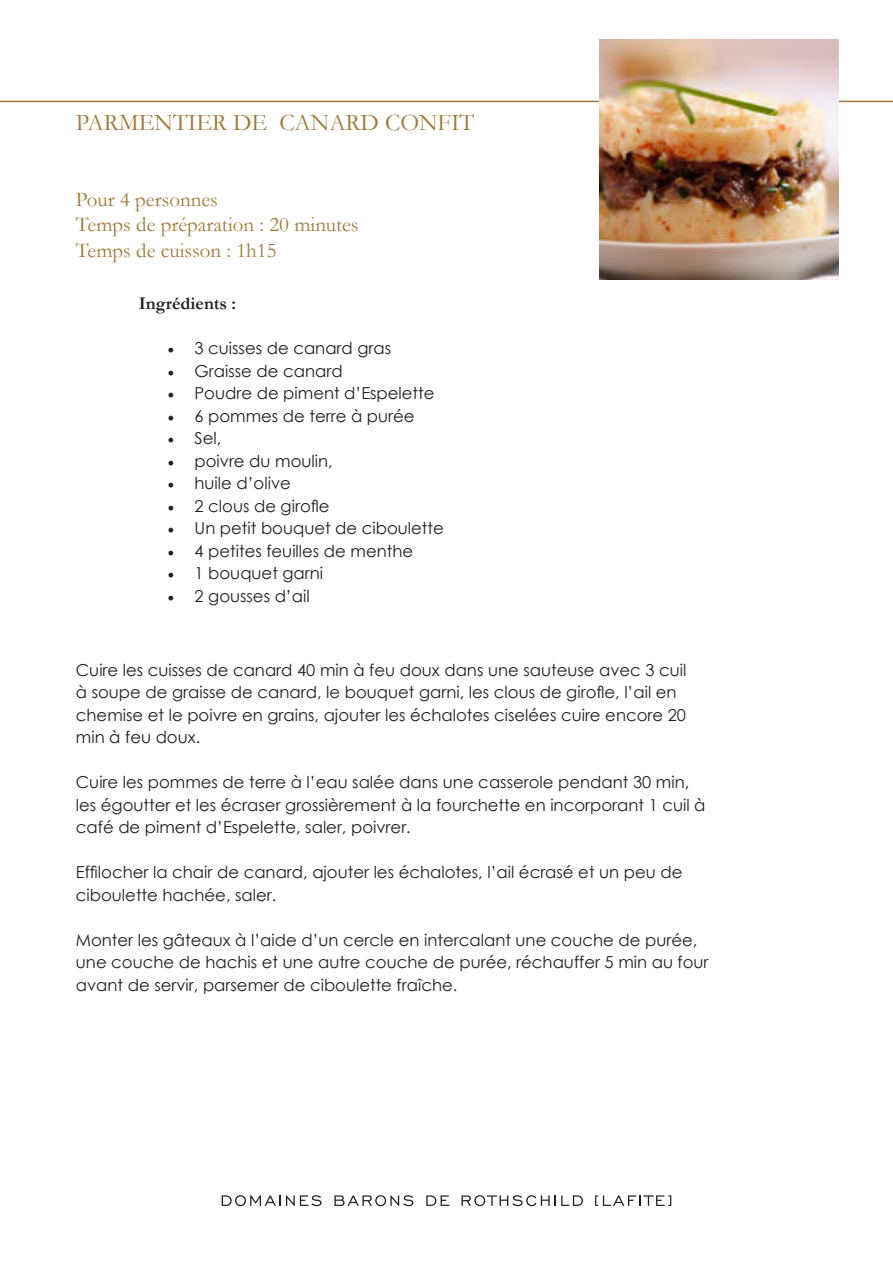
<style>
.page{position:relative;width:893px;height:1263px;background:#fff}
.page>*{position:absolute;margin:0;border:0;box-sizing:border-box;transform-origin:0 0}
.t1{font:24px "Garamond";color:#a17a38}
.t2{font:21px "Garamond";color:#a17a38}
.t3{font:700 18px "Garamond";color:#231f20}
.t4{font:16.5px/22.5px "Century Gothic";color:#231f20}
.s1{font-family:"Minion Pro";font-size:18px}
</style>
<div class="page">
<svg style="left:222px;top:1195px;width:100px;height:11px"></svg>
<svg style="left:334px;top:1195px;width:79px;height:11px"></svg>
<svg style="left:426px;top:1195px;width:23px;height:11px"></svg>
<svg style="left:462px;top:1195px;width:121px;height:11px"></svg>
<svg style="left:595px;top:1195px;width:76px;height:11px"></svg>
<hr style="left:0;top:101px;width:893px;height:1px;background:#a17a38">
<img style="left:600px;top:40px;width:239px;height:239px">
<p class="t1" style="left:76px;top:106px;width:400px">PARMENTIER DE CANARD CONFIT</p>
<p class="t2" style="left:76px;top:186px;width:144px">Pour 4 personnes</p>
<p class="t2" style="left:76px;top:211px;width:284px">Temps de préparation : 20 minutes</p>
<p class="t2" style="left:76px;top:236px;width:202px">Temps de cuisson : 1h15</p>
<p class="t3" style="left:139px;top:291px;width:99px">Ingrédients :</p>
<p class="t4" style="left:168px;top:337px;width:225px"><span class="s1">•</span> 3 cuisses de canard gras</p>
<p class="t4" style="left:168px;top:359px;width:177px"><span class="s1">•</span> Graisse de canard</p>
<p class="t4" style="left:168px;top:382px;width:269px"><span class="s1">•</span> Poudre de piment d’Espelette</p>
<p class="t4" style="left:168px;top:404px;width:249px"><span class="s1">•</span> 6 pommes de terre à purée</p>
<p class="t4" style="left:168px;top:427px;width:55px"><span class="s1">•</span> Sel,</p>
<p class="t4" style="left:168px;top:449px;width:167px"><span class="s1">•</span> poivre du moulin,</p>
<p class="t4" style="left:168px;top:472px;width:125px"><span class="s1">•</span> huile d’olive</p>
<p class="t4" style="left:168px;top:494px;width:164px"><span class="s1">•</span> 2 clous de girofle</p>
<p class="t4" style="left:168px;top:517px;width:278px"><span class="s1">•</span> Un petit bouquet de ciboulette</p>
<p class="t4" style="left:168px;top:539px;width:247px"><span class="s1">•</span> 4 petites feuilles de menthe</p>
<p class="t4" style="left:168px;top:562px;width:157px"><span class="s1">•</span> 1 bouquet garni</p>
<p class="t4" style="left:168px;top:584px;width:144px"><span class="s1">•</span> 2 gousses d’ail</p>
<p class="t4" style="left:76px;top:658px;width:612px">Cuire les cuisses de canard 40 min à feu doux dans une sauteuse avec 3 cuil à soupe de graisse de canard, le bouquet garni, les clous de girofle, l’ail en chemise et le poivre en grains, ajouter les échalotes ciselées cuire encore 20 min à feu doux.</p>
<p class="t4" style="left:76px;top:771px;width:631px">Cuire les pommes de terre à l’eau salée dans une casserole pendant 30 min, les égoutter et les écraser grossièrement à la fourchette en incorporant 1 cuil à café de piment d’Espelette, saler, poivrer.</p>
<p class="t4" style="left:76px;top:861px;width:608px">Effilocher la chair de canard, ajouter les échalotes, l’ail écrasé et un peu de ciboulette hachée, saler.</p>
<p class="t4" style="left:76px;top:928px;width:634px">Monter les gâteaux à l’aide d’un cercle en intercalant une couche de purée, une couche de hachis et une autre couche de purée, réchauffer 5 min au four avant de servir, parsemer de ciboulette fraîche.</p>
</div>
